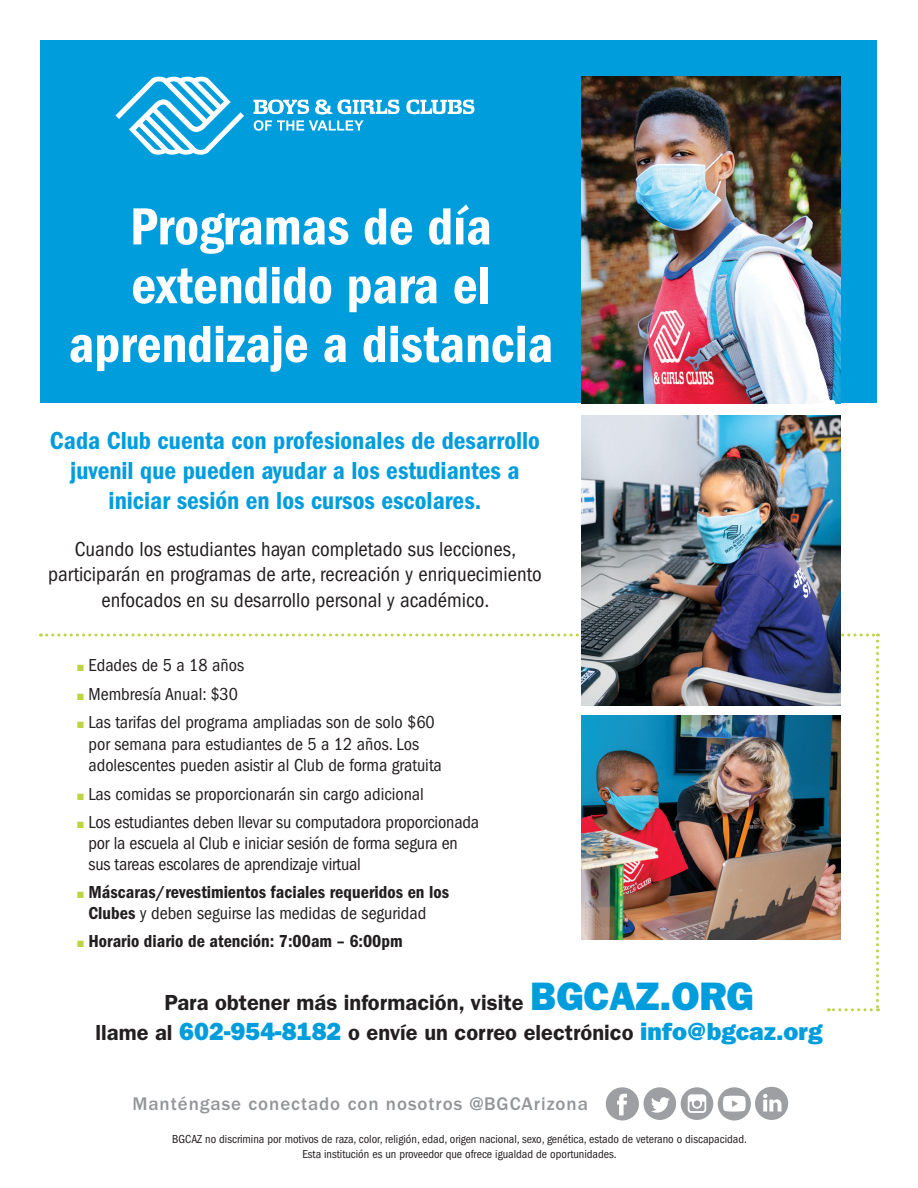
<style>
.page{position:relative;width:918px;height:1188px;background:#fff}
.page>*{position:absolute;margin:0;border:0;box-sizing:border-box;transform-origin:0 0}
.t1{font:54px/58.8px "ITC Franklin Gothic Std Dm Cd";color:#fff;text-align:center}
.t2{font:25.5px/30px "ITC Franklin Gothic Std Dm Cd";color:#009ddd;text-align:center}
.t3{font:600 21.9px/29.8px "ITC Franklin Gothic Std";color:#231f20;text-align:center}
.t4{font:condensed 21px/25.2px "ITC Franklin Gothic Std";color:#231f20;text-align:center}
.t5{font:500 18.9px "ITC Franklin Gothic Std";letter-spacing:.05em;color:#939598}
.t6{font:condensed 18px/21.6px "ITC Franklin Gothic Std";color:#231f20}
.t7{font:18px "ITC Franklin Gothic Std Dm Cd";color:#231f20}
.t8{font:condensed 12px/14.4px "ITC Franklin Gothic Std";color:#231f20;text-align:center}
.s1{color:#bbd543}
.s2{font-family:"ITC Franklin Gothic Std Dm Cd";font-stretch:normal}
.s3{font-family:"ITC Franklin Gothic Std Hvy";font-weight:400;font-size:39.9px;color:#009ddd}
.s4{font-family:"ITC Franklin Gothic Std Hvy";font-weight:400;font-size:24.9px;color:#009ddd}
</style>
<div class="page">
<svg style="left:606px;top:1087px;width:182px;height:33px"></svg>
<div style="left:40px;top:40px;width:838px;height:363px;background:#009ddd"></div>
<svg style="left:116px;top:77px;width:128px;height:78px"></svg>
<svg style="left:406px;top:99px;width:69px;height:15px"></svg>
<svg style="left:253px;top:99px;width:147px;height:32px"></svg>
<svg style="left:47px;top:634px;width:832px;height:377px"></svg>
<img style="left:581px;top:716px;width:260px;height:223px">
<img style="left:581px;top:415px;width:260px;height:291px">
<img style="left:581px;top:77px;width:260px;height:326px">
<h1 class="t1" style="left:69px;top:197px;width:486px">Programas de día extendido para el aprendizaje a distancia</h1>
<h2 class="t2" style="left:50px;top:426px;width:492px">Cada Club cuenta con profesionales de desarrollo juvenil que pueden ayudar a los estudiantes a iniciar sesión en los cursos escolares.</h2>
<p class="t4" style="left:48px;top:537px;width:495px">Cuando los estudiantes hayan completado sus lecciones, participarán en programas de arte, recreación y enriquecimiento enfocados en su desarrollo personal y académico.</p>
<p class="t6" style="left:77px;top:655px;width:168px"><span class="s1">■</span> Edades de 5 a 18 años</p>
<p class="t6" style="left:77px;top:683px;width:162px"><span class="s1">■</span> Membresía Anual: $30</p>
<p class="t6" style="left:88px;top:712px;width:355px;text-indent:-11px"><span class="s1">■</span> Las tarifas del programa ampliadas son de solo $60 por semana para estudiantes de 5 a 12 años. Los adolescentes pueden asistir al Club de forma gratuita</p>
<p class="t6" style="left:77px;top:783px;width:348px"><span class="s1">■</span> Las comidas se proporcionarán sin cargo adicional</p>
<p class="t6" style="left:88px;top:812px;width:392px;line-height:21px;text-indent:-11px"><span class="s1">■</span> Los estudiantes deben llevar su computadora proporcionada por la escuela al Club e iniciar sesión de forma segura en sus tareas escolares de aprendizaje virtual</p>
<p class="t7" style="left:77px;top:882px;width:373px"><span class="s1">■</span> Máscaras/revestimientos faciales requeridos en los</p>
<p class="t6" style="left:88px;top:902px;width:339px"><span class="s2">Clubes</span> y deben seguirse las medidas de seguridad</p>
<p class="t7" style="left:77px;top:931px;width:327px"><span class="s1">■</span> Horario diario de atención: 7:00am – 6:00pm</p>
<p class="t3" style="left:96px;top:988px;width:728px">Para obtener más información, visite <span class="s3">BGCAZ.ORG<br></span>llame al <span class="s4">602-954-8182</span> o envíe un correo electrónico <span class="s4">info@bgcaz.org</span></p>
<p class="t5" style="left:132px;top:1093px;width:457px">Manténgase conectado con nosotros @BGCArizona</p>
<p class="t8" style="left:172px;top:1132px;width:576px">BGCAZ no discrimina por motivos de raza, color, religión, edad, origen nacional, sexo, genética, estado de veterano o discapacidad.<br>Esta institución es un proveedor que ofrece igualdad de oportunidades.</p>
</div>
